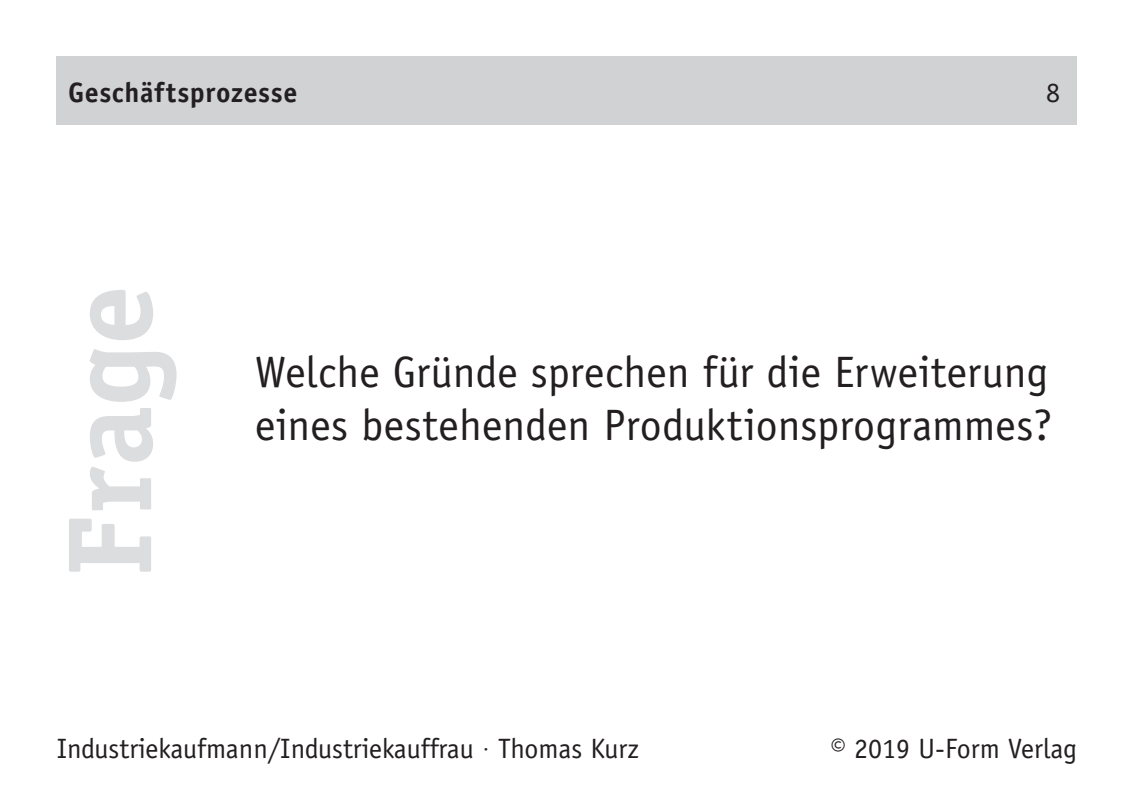
<style>
.page{position:relative;width:1134px;height:794px;background:#fff}
.page>*{position:absolute;margin:0;border:0;box-sizing:border-box;transform-origin:0 0}
.t1{font:700 120px "Officina Serif";color:#dcdddf}
.t2{font:44px/52.8px "Officina Sans";color:#231f20}
.t3{font:28px "Officina Sans";color:#231f20}
.t4{font:700 28px "Officina Sans";letter-spacing:.02em;color:#231f20}
.s1{font-family:"Frutiger";font-weight:300}
</style>
<div class="page">
<div style="left:57px;top:57px;width:1020px;height:68px;background:#d1d2d4"></div>
<p class="t4" style="left:68px;top:75px;width:231px">Geschäftsprozesse</p>
<p class="t3" style="left:1046px;top:76px;width:15px">8</p>
<h1 class="t1" style="left:35px;top:576px;width:292px;rotate:-90deg">Frage</h1>
<p class="t2" style="left:255px;top:346px;width:799px">Welche Gründe sprechen für die Erweiterung eines bestehenden Produktionsprogrammes?</p>
<p class="t3" style="left:57px;top:732px;width:584px">Industriekaufmann/Industriekauffrau <span class="s1">·</span> Thomas Kurz</p>
<p class="t3" style="left:830px;top:732px;width:248px">© 2019 U-Form Verlag</p>
</div>
